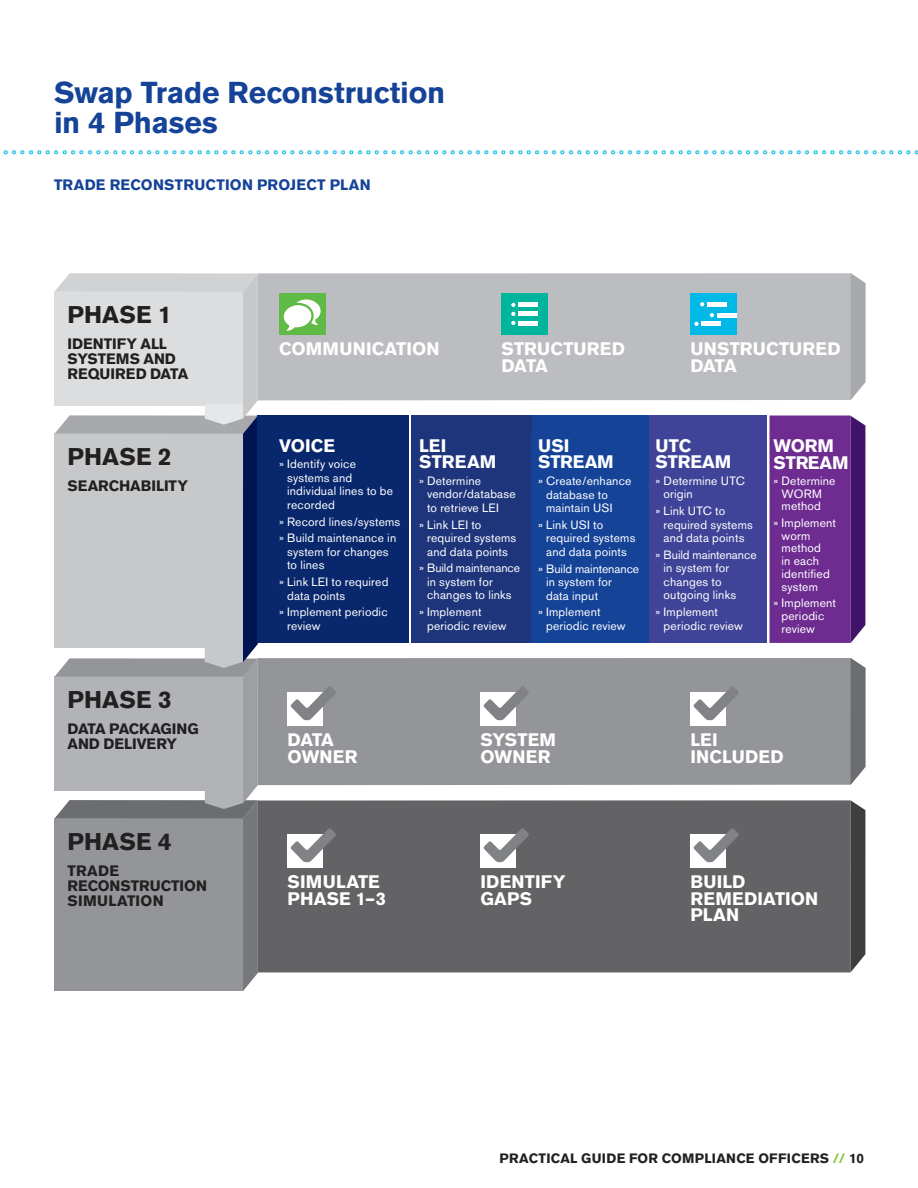
<style>
.page{position:relative;width:918px;height:1188px;background:#fff}
.page>*{position:absolute;margin:0;border:0;box-sizing:border-box;transform-origin:0 0}
.t1{font:700 30px/30px "Akzidenz Grotesk BE";letter-spacing:-.01em;color:#154398}
.Body_Copy{font:700 24px "Akzidenz Grotesk BE";letter-spacing:.005em;color:#231f20}
.Body_Copy-2{font:700 18px/16.5px "Akzidenz Grotesk BE";letter-spacing:.01em;color:#fff}
.box_bullets{font:700 18px/16.5px "Akzidenz Grotesk BE";letter-spacing:-.005em;color:#fff}
.box_bullets-2{font:700 18px/16.5px "Akzidenz Grotesk BE";letter-spacing:.015em;color:#fff}
.Body_Copy-3{font:700 18px/16.5px "Akzidenz Grotesk BE";letter-spacing:-.01em;color:#fff}
.Body_Copy-4{font:700 15px/15px "Akzidenz Grotesk BE";color:#231f20}
.Sub_Head{font:700 15px "Akzidenz Grotesk BE";letter-spacing:.015em;color:#154398}
.t2{font:700 13.5px "Akzidenz Grotesk BE";letter-spacing:.27em;color:#00b9e7}
.t3{font:700 13.5px "Akzidenz Grotesk BE";letter-spacing:.02em;color:#231f20}
.box_bullets-3{font:12px/13.5px "Akzidenz Grotesk BE";letter-spacing:.015em;color:#fff}
.s1{color:#8ac648}
</style>
<div class="page">
<div style="left:258px;top:658px;width:593px;height:127px;background:#939598"></div>
<div style="left:258px;top:800px;width:593px;height:172px;background:#636366"></div>
<div style="left:770px;top:416px;width:81px;height:227px;background:#6e2c91"></div>
<div style="left:649px;top:416px;width:117px;height:227px;background:#3f4498"></div>
<div style="left:531px;top:416px;width:118px;height:227px;background:#154398"></div>
<div style="left:412px;top:416px;width:120px;height:227px;background:#1e357c"></div>
<div style="left:258px;top:273px;width:593px;height:127px;background:#bcbdc0"></div>
<svg style="left:851px;top:658px;width:14px;height:127px;background:#7b7c7f"></svg>
<svg style="left:851px;top:800px;width:14px;height:172px;background:#4d4d4e"></svg>
<svg style="left:55px;top:273px;width:203px;height:718px;background:#b3b5b9"></svg>
<svg style="left:851px;top:273px;width:14px;height:127px;background:#b1b2b5"></svg>
<div style="left:258px;top:416px;width:151px;height:227px;background:#08276c"></div>
<div style="left:531px;top:432px;width:115px;height:211px;background:#154398"></div>
<div style="left:288px;top:692px;width:35px;height:34px;background:#fff"></div>
<svg style="left:291px;top:686px;width:45px;height:34px"></svg>
<div style="left:288px;top:834px;width:35px;height:34px;background:#fff"></div>
<svg style="left:291px;top:828px;width:45px;height:34px"></svg>
<div style="left:480px;top:692px;width:36px;height:34px;background:#fff"></div>
<svg style="left:484px;top:686px;width:45px;height:34px"></svg>
<div style="left:480px;top:834px;width:36px;height:34px;background:#fff"></div>
<svg style="left:484px;top:828px;width:45px;height:34px"></svg>
<div style="left:501px;top:293px;width:47px;height:42px;background:#00b59d"></div>
<hr style="left:518px;top:303px;width:20px;height:4px;background:#fff">
<hr style="left:518px;top:312px;width:20px;height:4px;background:#fff">
<hr style="left:518px;top:321px;width:20px;height:4px;background:#fff">
<svg style="left:511px;top:303px;width:5px;height:22px"></svg>
<div style="left:690px;top:293px;width:46px;height:42px;background:#00b9e7"></div>
<hr style="left:707px;top:302px;width:20px;height:4px;background:#fff">
<svg style="left:700px;top:302px;width:4px;height:4px"></svg>
<hr style="left:702px;top:322px;width:19px;height:4px;background:#fff">
<svg style="left:694px;top:322px;width:5px;height:4px"></svg>
<hr style="left:717px;top:313px;width:19px;height:4px;background:#fff">
<svg style="left:710px;top:313px;width:4px;height:4px"></svg>
<div style="left:690px;top:692px;width:35px;height:34px;background:#fff"></div>
<svg style="left:693px;top:686px;width:46px;height:34px"></svg>
<div style="left:690px;top:834px;width:35px;height:34px;background:#fff"></div>
<svg style="left:693px;top:828px;width:46px;height:34px"></svg>
<div style="left:279px;top:293px;width:46px;height:42px;background:#60bb46"></div>
<svg style="left:283px;top:299px;width:38px;height:32px"></svg>
<div style="left:851px;top:416px;width:14px;height:227px;background:#401368"></div>
<p class="t1" style="left:54px;top:78px;width:393px">Swap Trade Reconstruction in 4 Phases</p>
<p class="t2" style="left:3px;top:147px;width:918px">º ºº º ºº º ºº º ºº º ºº º ºº º ºº º ºº º ºº º ºº º ºº º ºº º ºº º ºº º ºº º ºº º ºº º ºº º ºº º ºº º ºº º ºº º ºº º ºº º ºº º ºº º ºº º ºº º ºº º ºº º ºº º º ºº º º ºº º º ºº º º ºº</p>
<p class="Sub_Head" style="left:54px;top:176px;width:318px">TRADE RECONSTRUCTION PROJECT PLAN</p>
<p class="Body_Copy" style="left:68px;top:301px;width:106px">PHASE 1</p>
<p class="Body_Copy-4" style="left:68px;top:336px;width:122px">IDENTIFY ALL<br>SYSTEMS AND<br>REQUIRED DATA</p>
<p class="Body_Copy" style="left:68px;top:443px;width:106px">PHASE 2</p>
<p class="Body_Copy-4" style="left:68px;top:478px;width:122px">SEARCHABILITY</p>
<p class="Body_Copy" style="left:68px;top:686px;width:106px">PHASE 3</p>
<p class="Body_Copy-4" style="left:68px;top:721px;width:133px">DATA PACKAGING<br>AND DELIVERY</p>
<p class="Body_Copy" style="left:68px;top:828px;width:106px">PHASE 4</p>
<p class="Body_Copy-4" style="left:68px;top:863px;width:141px">TRADE<br>RECONSTRUCTION<br>SIMULATION</p>
<p class="Body_Copy-2" style="left:279px;top:341px;width:162px">COMMUNICATION</p>
<p class="Body_Copy-2" style="left:501px;top:341px;width:125px">STRUCTURED<br>DATA</p>
<p class="Body_Copy-2" style="left:690px;top:341px;width:152px">UNSTRUCTURED<br>DATA</p>
<p class="box_bullets" style="left:279px;top:437px;width:58px">VOICE</p>
<p class="box_bullets-3" style="left:287px;top:458px;width:108px;text-indent:-8px">» Identify voice systems and individual lines to be recorded</p>
<p class="box_bullets-3" style="left:279px;top:515px;width:123px">» Record lines/systems</p>
<p class="box_bullets-3" style="left:287px;top:532px;width:111px;text-indent:-8px">» Build maintenance in system for changes to lines</p>
<p class="box_bullets-3" style="left:287px;top:575px;width:103px;text-indent:-8px">» Link LEI to required data points</p>
<p class="box_bullets-3" style="left:287px;top:606px;width:102px;text-indent:-8px">» Implement periodic review</p>
<p class="box_bullets-2" style="left:419px;top:437px;width:79px">LEI<br>STREAM</p>
<p class="box_bullets-3" style="left:427px;top:474px;width:90px;text-indent:-8px">» Determine vendor/database to retrieve LEI</p>
<p class="box_bullets-3" style="left:427px;top:518px;width:91px;text-indent:-8px">» Link LEI to required systems and data points</p>
<p class="box_bullets-3" style="left:427px;top:562px;width:95px;text-indent:-8px">» Build maintenance in system for changes to links</p>
<p class="box_bullets-3" style="left:427px;top:605px;width:81px;text-indent:-8px">» Implement periodic review</p>
<p class="box_bullets" style="left:538px;top:438px;width:77px">USI<br>STREAM</p>
<p class="box_bullets-3" style="left:546px;top:474px;width:87px;text-indent:-8px">» Create/enhance database to maintain USI</p>
<p class="box_bullets-3" style="left:546px;top:518px;width:91px;text-indent:-8px">» Link USI to required systems and data points</p>
<p class="box_bullets-3" style="left:546px;top:562px;width:95px;text-indent:-8px">» Build maintenance in system for<br>data input</p>
<p class="box_bullets-3" style="left:546px;top:606px;width:81px;text-indent:-8px">» Implement periodic review</p>
<p class="box_bullets" style="left:656px;top:437px;width:77px">UTC<br>STREAM</p>
<p class="box_bullets-3" style="left:664px;top:474px;width:83px;text-indent:-8px">» Determine UTC origin</p>
<p class="box_bullets-3" style="left:664px;top:504px;width:91px;text-indent:-8px">» Link UTC to required systems and data points</p>
<p class="box_bullets-3" style="left:664px;top:548px;width:95px;text-indent:-8px">» Build maintenance in system for changes to outgoing links</p>
<p class="box_bullets-3" style="left:664px;top:605px;width:81px;text-indent:-8px">» Implement periodic review</p>
<p class="box_bullets" style="left:774px;top:437px;width:62px">WORM</p>
<p class="box_bullets" style="left:774px;top:454px;width:77px">STREAM</p>
<p class="box_bullets-3" style="left:774px;top:474px;width:63px;line-height:12.9px;text-align:center">» Determine<br>WORM method</p>
<p class="box_bullets-3" style="left:782px;top:516px;width:56px;line-height:12.9px;text-indent:-8px">» Implement worm method<br>in each identified system</p>
<p class="box_bullets-3" style="left:782px;top:597px;width:56px;line-height:12.9px;text-indent:-8px">» Implement periodic review</p>
<p class="Body_Copy-3" style="left:288px;top:732px;width:71px">DATA<br>OWNER</p>
<p class="Body_Copy-2" style="left:480px;top:732px;width:77px">SYSTEM<br>OWNER</p>
<p class="Body_Copy-2" style="left:690px;top:732px;width:95px">LEI<br>INCLUDED</p>
<p class="Body_Copy-2" style="left:288px;top:874px;width:100px">SIMULATE<br>PHASE 1–3</p>
<p class="Body_Copy-2" style="left:480px;top:874px;width:86px">IDENTIFY<br>GAPS</p>
<p class="Body_Copy-2" style="left:690px;top:874px;width:130px">BUILD<br>REMEDIATION<br>PLAN</p>
<p class="t3" style="left:500px;top:1151px;width:366px">PRACTICAL GUIDE FOR COMPLIANCE OFFICERS <span class="s1">//</span> 10</p>
</div>
